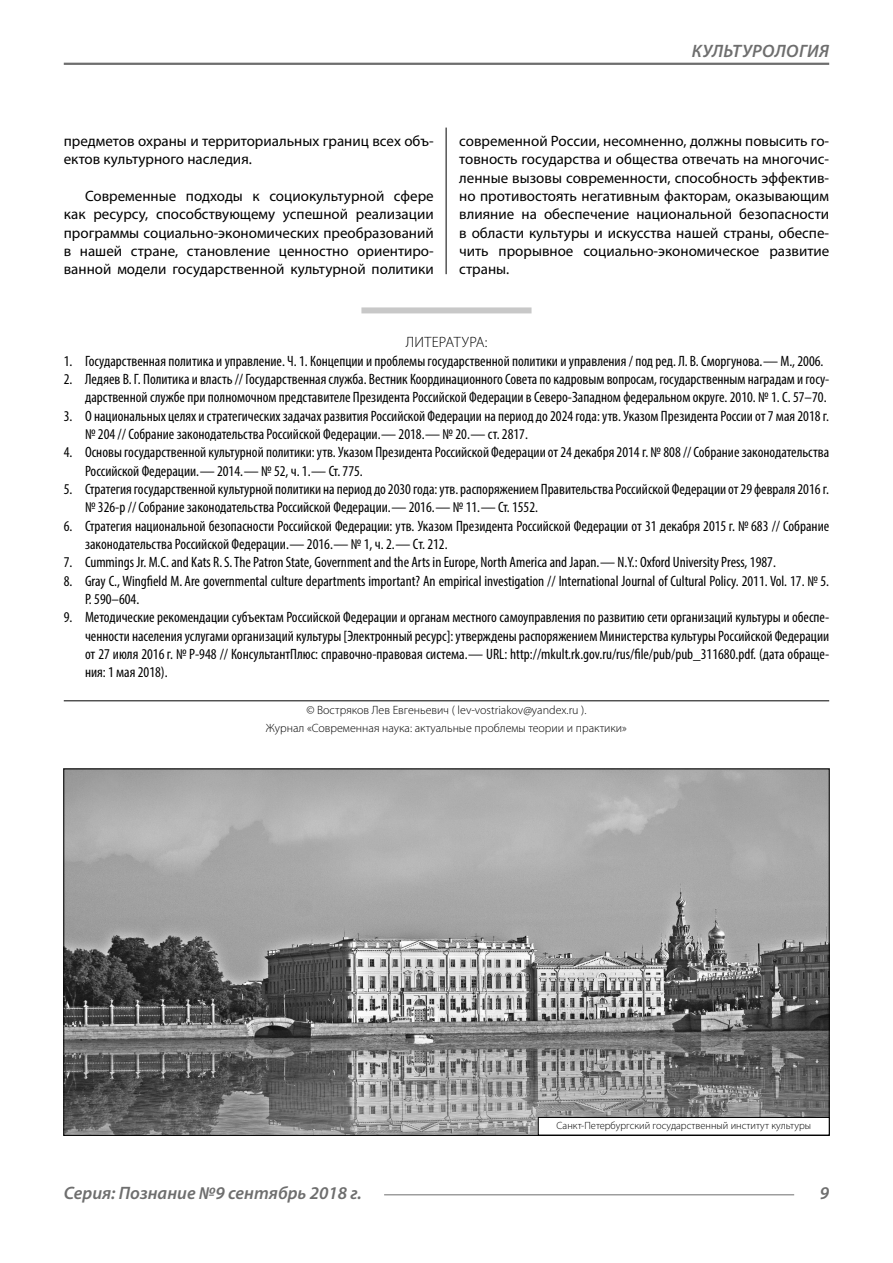
<style>
.page{position:relative;width:893px;height:1263px;background:#fff}
.page>*{position:absolute;margin:0;border:0;box-sizing:border-box;transform-origin:0 0}
.t1{font:italic 600 18px "Myriad Pro";color:#6e6e6e}
.t2{font:condensed 15px/18.3px "Myriad Pro";color:#000}
.Normal{font:15px/18.3px "Myriad Pro";color:#000;text-align:justify}
.Literature{font:300 15px "Myriad Pro";letter-spacing:.02em;color:#000}
.Copy{font:300 12px/18.3px "Myriad Pro";color:#000;text-align:center}
.Author-doc{font:300 10.5px "Myriad Pro";color:#000}
</style>
<div class="page">
<hr style="left:64px;top:63px;width:765px;height:2px;background:#6e6e6e">
<hr style="left:384px;top:1194px;width:410px;height:1px;background:#6e6e6e">
<div style="left:361px;top:307px;width:170px;height:6px;background:#c8c8c8"></div>
<hr style="left:64px;top:700px;width:765px;height:1px;background:#000">
<img style="left:65px;top:770px;width:763px;height:364px">
<div style="left:538px;top:1117px;width:291px;height:18px;background:#fff"></div>
<div style="left:538px;top:1117px;width:292px;height:18px;border:1px solid #000"></div>
<hr style="left:446px;top:128px;width:1px;height:146px;background:#000">
<p class="t1" style="left:692px;top:39px;width:83px">Культурологи</p>
<p class="t1" style="left:819px;top:39px;width:11px">я</p>
<p class="Normal" style="left:64px;top:131px;width:371px">предметов охраны и территориальных границ всех объ&shy;ектов культурного наследия.</p>
<p class="Normal" style="left:64px;top:186px;width:371px;text-indent:21px">Современные подходы к социокультурной сфере как ресурсу, способствующему успешной реализации программы социально-экономических преобразований в нашей стране, становление ценностно ориентиро&shy;ванной модели государственной культурной политики</p>
<p class="Normal" style="left:459px;top:131px;width:371px">современной России, несомненно, должны повысить го&shy;товность государства и общества отвечать на многочис&shy;ленные вызовы современности, способность эффектив&shy;но противостоять негативным факторам, оказывающим влияние на обеспечение национальной безопасности в области культуры и искусства нашей страны, обеспе&shy;чить прорывное социально-экономическое развитие страны.</p>
<p class="Literature" style="left:406px;top:333px;width:83px">ЛИТЕРАТУРА:</p>
<p class="t2" style="left:64px;top:351px;width:761px">1. Государственная политика и управление. Ч. 1. Концепции и проблемы государственной политики и управления / под ред. Л. В. Сморгунова.— М., 2006.</p>
<p class="t2" style="left:64px;top:370px;width:767px;text-align:right">2. Ледяев В.Г. Политика и власть // Государственная служба. Вестник Координационного Совета по кадровым вопросам, государственным наградам и госу&shy;дарственной службе при полномочном представителе Президента Российской Федерации в Северо-Западном федеральном округе. 2010. № 1. С. 57–70.</p>
<p class="t2" style="left:85px;top:406px;width:746px;text-indent:-21px">3. О национальных целях и стратегических задачах развития Российской Федерации на период до 2024 года: утв. Указом Президента России от 7 мая 2018г. № 204 // Собрание законодательства Российской Федерации.— 2018.— № 20.— ст. 2817.</p>
<p class="t2" style="left:85px;top:443px;width:746px;text-indent:-21px">4. Основы государственной культурной политики: утв. Указом Президента Российской Федерации от 24 декабря 2014 г. № 808 // Собрание законодательства<br>Российской Федерации.— 2014.— № 52, ч. 1.— Ст. 775.</p>
<p class="t2" style="left:85px;top:480px;width:746px;text-indent:-21px">5. Стратегия государственной культурной политики на период до 2030 года: утв. распоряжением Правительства Российской Федерации от 29 февраля 2016г. № 326-р // Собрание законодательства Российской Федерации.— 2016.— № 11.— Ст. 1552.</p>
<p class="t2" style="left:85px;top:516px;width:746px;text-indent:-21px">6. Стратегия национальной безопасности Российской Федерации: утв. Указом Президента Российской Федерации от 31 декабря 2015 г. № 683 // Собрание законодательства Российской Федерации.— 2016.— № 1, ч. 2.— Cт. 212.</p>
<p class="t2" style="left:64px;top:553px;width:714px">7. Cummings Jr. M.C. and Kats R.S.The Patron State, Government and the Arts in Europe, North America and Japan.— N.Y.: Oxford University Press, 1987.</p>
<p class="t2" style="left:85px;top:571px;width:746px;text-indent:-21px">8. Gray C., Wingfield M. Are governmental culture departments important? An empirical investigation // International Journal of Cultural Policy. 2011. Vol. 17. № 5.<br>P. 590–604.</p>
<p class="t2" style="left:85px;top:608px;width:746px;text-align:justify;text-indent:-21px">9. Методические рекомендации субъектам Российской Федерации и органам местного самоуправления по развитию сети организаций культуры и обеспе&shy;ченности населения услугами организаций культуры [Электронный ресурс]: утверждены распоряжением Министерства культуры Российской Федерации от 27 июля 2016 г. № Р‑948 // КонсультантПлюс: справочно-правовая система.— URL: http://mkult.rk.gov.ru/rus/file/pub/pub_311680.pdf. (дата обраще&shy;ния: 1 мая 2018).</p>
<p class="Copy" style="left:266px;top:701px;width:363px">© Востряков Лев Евгеньевич ( lev-vostriakov@yandex.ru ).<br>Журнал «Современная наука: актуальные проблемы теории и практики»</p>
<p class="Author-doc" style="left:556px;top:1119px;width:256px">Санкт-Петербургский государственный институт культуры</p>
<p class="t1" style="left:64px;top:1182px;width:299px">Серия: Познание №9 сентябрь 2018 г.</p>
<p class="t1" style="left:820px;top:1182px;width:11px">9</p>
</div>
